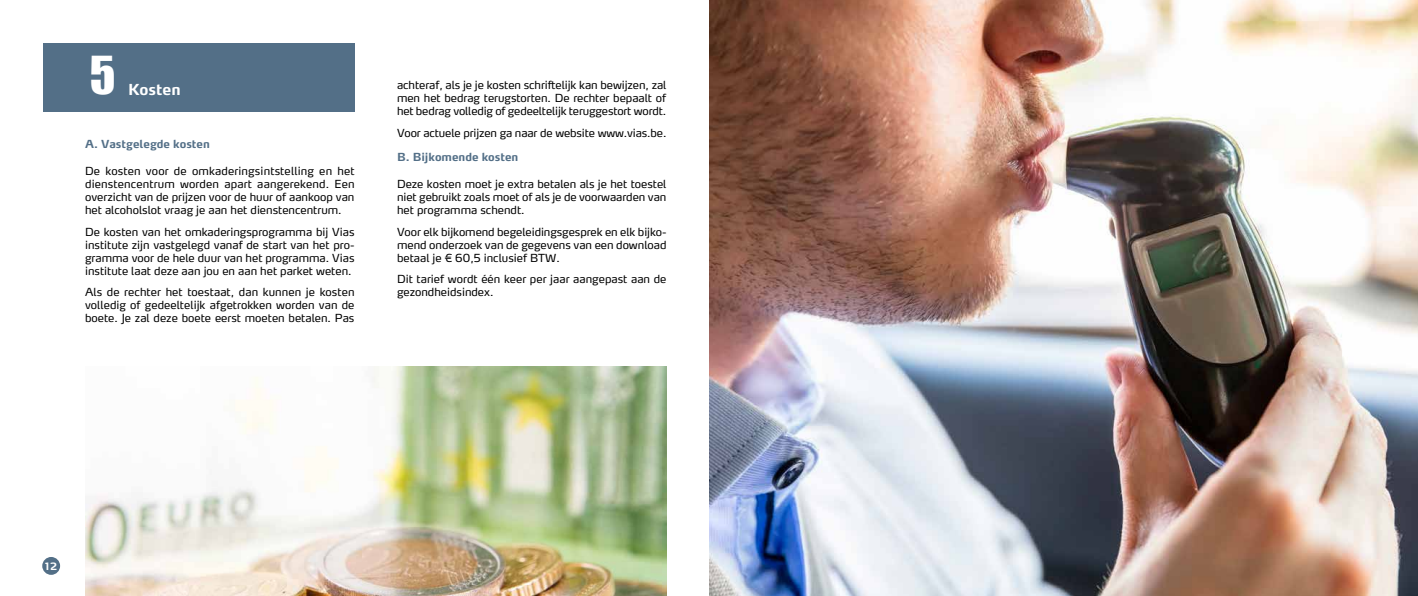
<style>
.page{position:relative;width:1418px;height:596px;background:#fff}
.page>*{position:absolute;margin:0;border:0;box-sizing:border-box;transform-origin:0 0}
.t1{font:48px "Impact";color:#fff}
.t2{font:700 15px "Max OT";color:#fff}
.t3{font:11px/13px "Max OT";color:#000;text-align:justify}
.t4{font:700 11px "Max OT";color:#536f87}
.t5{font:700 10px "Max OT";color:#fff}
</style>
<div class="page">
<div style="left:42px;top:556px;width:18px;height:18px;background:#536f87;border-radius:50%"></div>
<div style="left:43px;top:43px;width:311px;height:68px;background:#536f87"></div>
<img style="left:86px;top:366px;width:580px;height:229px">
<img style="left:709px;top:0;width:708px;height:595px">
<h1 class="t1" style="left:90px;top:38px;width:27px">5</h1>
<h2 class="t2" style="left:128px;top:79px;width:54px">Kosten</h2>
<p class="t4" style="left:85px;top:136px;width:126px">A. Vastgelegde kosten</p>
<p class="t3" style="left:85px;top:164px;width:271px">De kosten voor de omkaderingsintstelling en het dienstencentrum worden apart aangerekend. Een overzicht van de prijzen voor de huur of aankoop van het alcoholslot vraag je aan het dienstencentrum.</p>
<p class="t3" style="left:85px;top:225px;width:271px">De kosten van het omkaderingsprogramma bij Vias institute zijn vastgelegd vanaf de start van het pro&shy;gramma voor de hele duur van het programma. Vias institute laat deze aan jou en aan het parket weten.</p>
<p class="t3" style="left:85px;top:285px;width:271px">Als de rechter het toestaat, dan kunnen je kosten volledig of gedeeltelijk afgetrokken worden van de boete. Je zal deze boete eerst moeten betalen. Pas</p>
<p class="t3" style="left:397px;top:78px;width:271px">achteraf, als je je kosten schriftelijk kan bewijzen, zal men het bedrag terugstorten. De rechter bepaalt of het bedrag volledig of gedeeltelijk teruggestort wordt.</p>
<p class="t3" style="left:397px;top:126px;width:271px">Voor actuele prijzen ga naar de website www.vias.be.</p>
<p class="t4" style="left:397px;top:150px;width:123px">B. Bijkomende kosten</p>
<p class="t3" style="left:397px;top:177px;width:271px">Deze kosten moet je extra betalen als je het toestel niet gebruikt zoals moet of als je de voorwaarden van het programma schendt.</p>
<p class="t3" style="left:397px;top:225px;width:271px">Voor elk bijkomend begeleidingsgesprek en elk bijko&shy;mend onderzoek van de gegevens van een download betaal je € 60,5 inclusief BTW.</p>
<p class="t3" style="left:397px;top:272px;width:271px">Dit tarief wordt één keer per jaar aangepast aan de gezondheidsindex.</p>
<p class="t5" style="left:45px;top:559px;width:13px">12</p>
</div>
